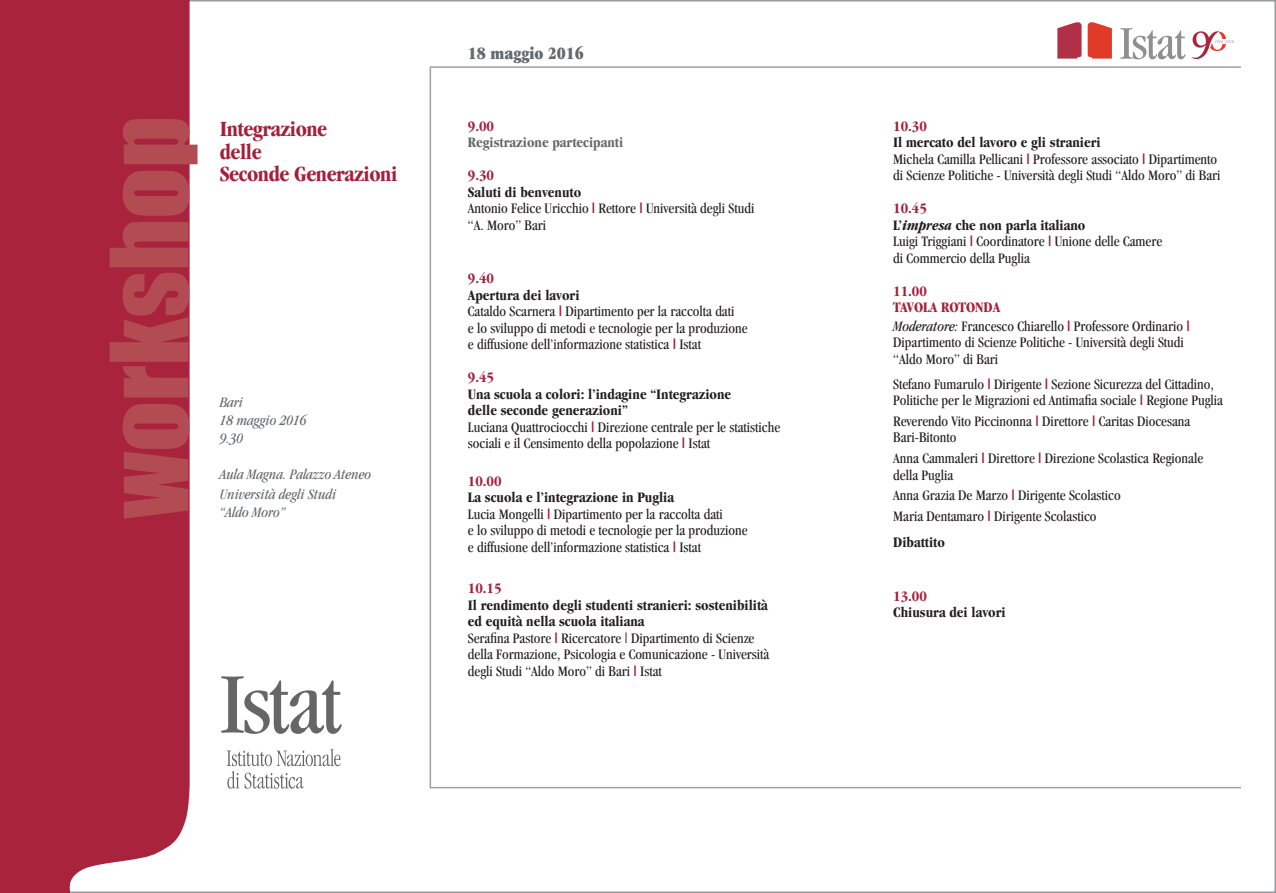
<style>
.page{position:relative;width:1276px;height:893px;background:#fff}
.page>*{position:absolute;margin:0;border:0;box-sizing:border-box;transform-origin:0 0}
.t1{font:700 condensed 22.5px/22.5px "Garamond";letter-spacing:-.02em;color:#a51f3a}
.t2{font:ultra-condensed 18px "Garamond";color:#64696d}
.t3{font:condensed 15px/16.5px "Garamond";color:#231f20}
.t4{font:700 condensed 15px/16.5px "Garamond";color:#231f20}
.t5{font:italic condensed 15px "Garamond";color:#64696d}
.t6{font:700 condensed 15px "Garamond";color:#a51f3a}
.t7{font:700 condensed 15px "Garamond";color:#64696d}
.s1{font-weight:700;color:#a51f3a}
.s2{color:#a51f3a}
.s3{font-style:italic}
</style>
<div class="page">
<div style="left:0;top:0;width:190px;height:893px;background:#a9233d"></div>
<svg style="left:227px;top:749px;width:113px;height:40px"></svg>
<svg style="left:221px;top:676px;width:121px;height:58px"></svg>
<svg style="left:110px;top:119px;width:87px;height:400px;background:#b54b58"></svg>
<svg style="left:1191px;top:31px;width:43px;height:28px"></svg>
<svg style="left:1120px;top:28px;width:65px;height:31px"></svg>
<svg style="left:1087px;top:22px;width:25px;height:37px"></svg>
<svg style="left:1057px;top:22px;width:24px;height:37px"></svg>
<p class="t1" style="left:220px;top:118px;width:109px">Integrazione delle</p>
<p class="t1" style="left:220px;top:163px;width:179px">Seconde Generazioni</p>
<p class="t5" style="left:220px;top:394px;width:25px">Bari</p>
<p class="t5" style="left:220px;top:412px;width:88px">18 maggio 2016</p>
<p class="t5" style="left:220px;top:430px;width:25px">9.30</p>
<p class="t5" style="left:220px;top:466px;width:153px">Aula Magna. Palazzo Ateneo</p>
<p class="t5" style="left:220px;top:486px;width:118px">Università degli Studi</p>
<p class="t5" style="left:220px;top:504px;width:67px">“Aldo Moro”</p>
<p class="t2" style="left:468px;top:43px;width:117px">18 maggio 2016</p>
<p class="t6" style="left:468px;top:117px;width:28px">9.00</p>
<p class="t7" style="left:468px;top:134px;width:157px">Registrazione partecipanti</p>
<p class="t6" style="left:468px;top:167px;width:28px">9.30</p>
<p class="t4" style="left:468px;top:183px;width:115px">Saluti di benvenuto</p>
<p class="t3" style="left:468px;top:200px;width:288px">Antonio Felice Uricchio <span class="s1">|</span> Rettore <span class="s1">|</span> Università degli Studi “A. Moro” Bari</p>
<p class="t4" style="left:468px;top:270px;width:113px"><span class="s2">9.40<br></span>Apertura dei lavori</p>
<p class="t3" style="left:468px;top:303px;width:281px">Cataldo Scarnera <span class="s1">|</span> Dipartimento per la raccolta dati<br>e lo sviluppo di metodi e tecnologie per la produzione e diffusione dell’informazione statistica <span class="s1">|</span> Istat</p>
<p class="t6" style="left:468px;top:369px;width:28px">9.45</p>
<p class="t4" style="left:468px;top:386px;width:265px">Una scuola a colori: l’indagine “Integrazione delle seconde generazioni”</p>
<p class="t3" style="left:468px;top:419px;width:314px">Luciana Quattrociocchi <span class="s1">|</span> Direzione centrale per le statistiche sociali e il Censimento della popolazione <span class="s1">|</span> Istat</p>
<p class="t6" style="left:468px;top:472px;width:35px">10.00</p>
<p class="t4" style="left:468px;top:489px;width:208px">La scuola e l’integrazione in Puglia</p>
<p class="t3" style="left:468px;top:505px;width:281px">Lucia Mongelli <span class="s1">|</span> Dipartimento per la raccolta dati<br>e lo sviluppo di metodi e tecnologie per la produzione e diffusione dell’informazione statistica <span class="s1">|</span> Istat</p>
<p class="t6" style="left:468px;top:580px;width:35px">10.15</p>
<p class="t4" style="left:468px;top:596px;width:301px">Il rendimento degli studenti stranieri: sostenibilità ed equità nella scuola italiana</p>
<p class="t3" style="left:468px;top:629px;width:303px">Serafina Pastore <span class="s1">|</span> Ricercatore | Dipartimento di Scienze della Formazione, Psicologia e Comunicazione - Università degli Studi “Aldo Moro” di Bari <span class="s1">|</span> Istat</p>
<p class="t6" style="left:893px;top:117px;width:35px">10.30</p>
<p class="t4" style="left:893px;top:134px;width:209px">Il mercato del lavoro e gli stranieri</p>
<p class="t3" style="left:893px;top:150px;width:329px">Michela Camilla Pellicani <span class="s1">|</span> Professore associato <span class="s1">|</span> Dipartimento di Scienze Politiche - Università degli Studi “Aldo Moro” di Bari</p>
<p class="t6" style="left:893px;top:200px;width:35px">10.45</p>
<p class="t4" style="left:893px;top:216px;width:194px">L’<span class="s3">impresa</span> che non parla italiano</p>
<p class="t3" style="left:893px;top:233px;width:271px">Luigi Triggiani <span class="s1">|</span> Coordinatore <span class="s1">|</span> Unione delle Camere di Commercio della Puglia</p>
<p class="t6" style="left:893px;top:282px;width:35px">11.00</p>
<p class="t6" style="left:893px;top:299px;width:109px">TAVOLA ROTONDA</p>
<p class="t3" style="left:893px;top:317px;width:298px"><span class="s3">Moderatore:</span> Francesco Chiarello <span class="s1">|</span> Professore Ordinario <span class="s1">|<br></span>Dipartimento di Scienze Politiche - Università degli Studi “Aldo Moro” di Bari</p>
<p class="t3" style="left:893px;top:375px;width:331px">Stefano Fumarulo <span class="s1">|</span> Dirigente <span class="s1">|</span> Sezione Sicurezza del Cittadino,<br>Politiche per le Migrazioni ed Antimafia sociale <span class="s1">|</span> Regione Puglia</p>
<p class="t3" style="left:893px;top:413px;width:299px">Reverendo Vito Piccinonna <span class="s1">|</span> Direttore <span class="s1">|</span> Caritas Diocesana<br>Bari-Bitonto</p>
<p class="t3" style="left:893px;top:450px;width:311px">Anna Cammaleri <span class="s1">|</span> Direttore <span class="s1">|</span> Direzione Scolastica Regionale della Puglia</p>
<p class="t3" style="left:893px;top:487px;width:229px">Anna Grazia De Marzo <span class="s1">|</span> Dirigente Scolastico</p>
<p class="t3" style="left:893px;top:508px;width:205px">Maria Dentamaro <span class="s1">|</span> Dirigente Scolastico</p>
<p class="t4" style="left:893px;top:534px;width:53px">Dibattito</p>
<p class="t6" style="left:893px;top:587px;width:35px">13.00</p>
<p class="t4" style="left:893px;top:604px;width:114px">Chiusura dei lavori</p>
</div>
